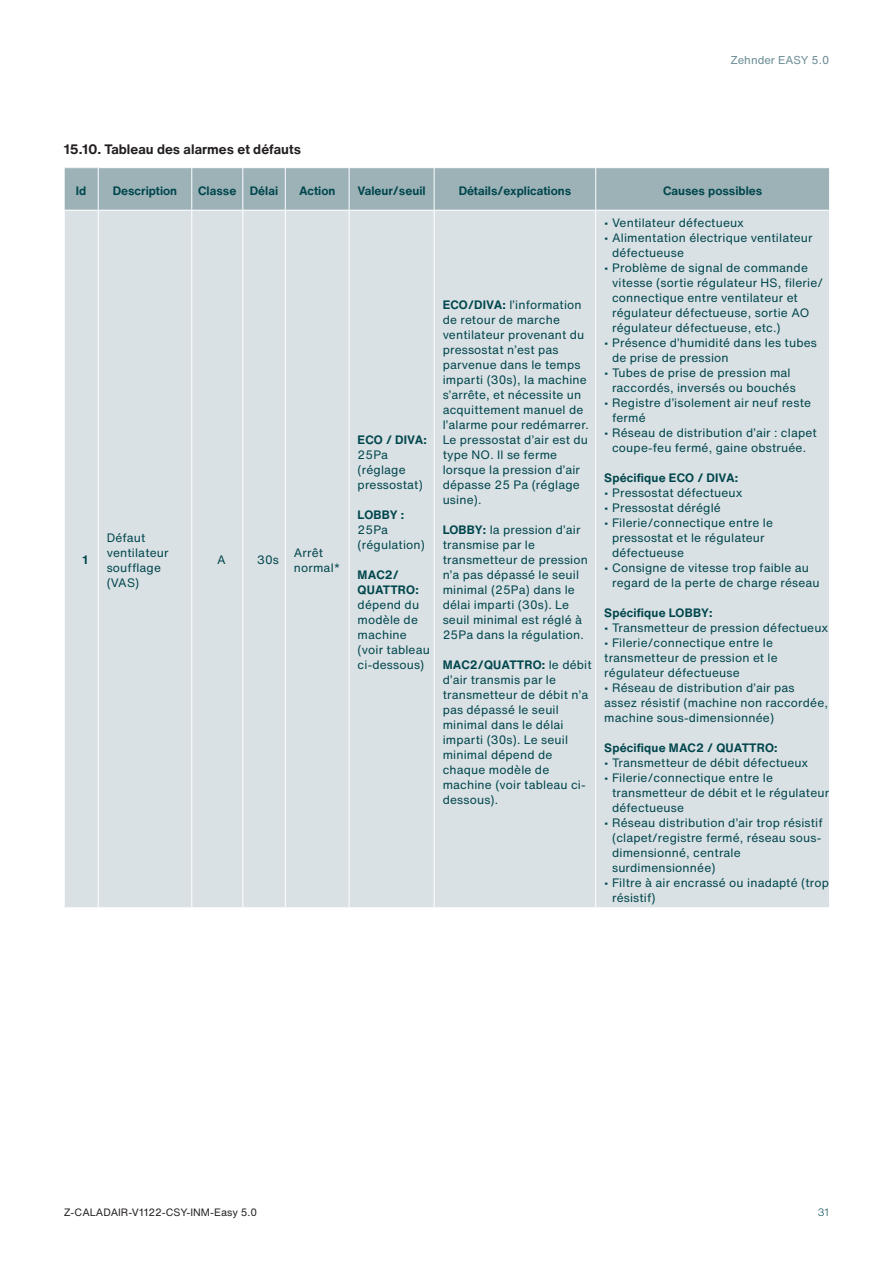
<style>
.page{position:relative;width:893px;height:1263px;background:#fff}
.page>*{position:absolute;margin:0;border:0;box-sizing:border-box;transform-origin:0 0}
.t1{font:700 13.5px "Helvetica Now Text";color:#231f20}
.t2{font:12px/15px "Helvetica Now Text";letter-spacing:.015em;color:#00464d}
.t3{font:700 12px/15px "Helvetica Now Text";color:#00464d}
.t4{font:11.25px "Helvetica Now Text";color:#6a8b93}
.t5{font:10.5px "Helvetica Now Text";color:#231f20}
.t6{font:300 10.5px "Helvetica Now Text";color:#00464d}
.s1{font-weight:700}
</style>
<div class="page">
<div style="left:64px;top:168px;width:34px;height:42px;background:#9cb2b7"></div>
<div style="left:99px;top:168px;width:730px;height:42px;background:#9cb2b7"></div>
<div style="left:65px;top:211px;width:764px;height:696px;background:#dae1e4"></div>
<hr style="left:191px;top:168px;width:1px;height:42px;background:#fff">
<hr style="left:242px;top:168px;width:1px;height:42px;background:#fff">
<hr style="left:285px;top:168px;width:1px;height:42px;background:#fff">
<hr style="left:349px;top:168px;width:1px;height:42px;background:#fff">
<hr style="left:434px;top:168px;width:1px;height:42px;background:#fff">
<hr style="left:595px;top:168px;width:1px;height:42px;background:#fff">
<hr style="left:98px;top:211px;width:1px;height:696px;background:#fff">
<hr style="left:191px;top:211px;width:1px;height:696px;background:#fff">
<hr style="left:242px;top:211px;width:1px;height:696px;background:#fff">
<hr style="left:285px;top:211px;width:1px;height:696px;background:#fff">
<hr style="left:349px;top:211px;width:1px;height:696px;background:#fff">
<hr style="left:434px;top:211px;width:1px;height:696px;background:#fff">
<hr style="left:595px;top:211px;width:1px;height:696px;background:#fff">
<hr style="left:64px;top:168px;width:1px;height:42px;background:#fff">
<p class="t4" style="left:730px;top:51px;width:100px">Zehnder EASY 5.0</p>
<p class="t1" style="left:64px;top:139px;width:239px">15.10. Tableau des alarmes et défauts</p>
<p class="t3" style="left:76px;top:183px;width:12px">Id</p>
<p class="t3" style="left:113px;top:183px;width:66px">Description</p>
<p class="t3" style="left:198px;top:183px;width:81px">Classe Délai</p>
<p class="t3" style="left:299px;top:183px;width:38px">Action</p>
<p class="t3" style="left:358px;top:183px;width:70px">Valeur/seuil</p>
<p class="t3" style="left:459px;top:183px;width:114px">Détails/explications</p>
<p class="t3" style="left:663px;top:183px;width:101px">Causes possibles</p>
<p class="t3" style="left:83px;top:552px;width:7px">1</p>
<p class="t2" style="left:107px;top:530px;width:63px">Défaut ventilateur soufflage (VAS)</p>
<p class="t2" style="left:217px;top:552px;width:10px">A</p>
<p class="t2" style="left:257px;top:552px;width:23px">30s</p>
<p class="t2" style="left:294px;top:545px;width:48px">Arrêt normal*</p>
<p class="t3" style="left:358px;top:432px;width:71px">ECO / DIVA:</p>
<p class="t2" style="left:358px;top:447px;width:67px">25Pa (réglage pressostat)</p>
<p class="t3" style="left:358px;top:507px;width:48px">LOBBY :</p>
<p class="t2" style="left:358px;top:522px;width:69px">25Pa (régulation)</p>
<p class="t3" style="left:358px;top:567px;width:63px">MAC2/<br>QUATTRO:</p>
<p class="t2" style="left:358px;top:597px;width:74px">dépend du modèle de machine (voir tableau ci-dessous)</p>
<p class="t2" style="left:443px;top:297px;width:148px"><span class="s1">ECO/DIVA:</span> l’information de retour de marche ventilateur provenant du pressostat n’est pas parvenue dans le temps imparti (30s), la machine s’arrête, et nécessite un acquittement manuel de l’alarme pour redémarrer.<br>Le pressostat d’air est du type NO. Il se ferme lorsque la pression d’air dépasse 25 Pa (réglage usine).</p>
<p class="t2" style="left:443px;top:522px;width:147px"><span class="s1">LOBBY:</span> la pression d’air transmise par le transmetteur de pression n’a pas dépassé le seuil minimal (25Pa) dans le délai imparti (30s). Le seuil minimal est réglé à<br>25Pa dans la régulation.</p>
<p class="t2" style="left:443px;top:657px;width:151px"><span class="s1">MAC2/QUATTRO:</span> le débit d’air transmis par le transmetteur de débit n’a pas dépassé le seuil minimal dans le délai imparti (30s). Le seuil minimal dépend de chaque modèle de machine (voir tableau ci&shy;dessous).</p>
<p class="t2" style="left:604px;top:215px;width:141px">• Ventilateur défectueux</p>
<p class="t2" style="left:612px;top:230px;width:202px;text-indent:-8px">• Alimentation électrique ventilateur défectueuse</p>
<p class="t2" style="left:612px;top:260px;width:213px;text-indent:-8px">• Problème de signal de commande vitesse (sortie régulateur HS, filerie/ connectique entre ventilateur et régulateur défectueuse, sortie AO régulateur défectueuse, etc.)</p>
<p class="t2" style="left:612px;top:335px;width:206px;text-indent:-8px">• Présence d’humidité dans les tubes de prise de pression</p>
<p class="t2" style="left:612px;top:365px;width:185px;text-indent:-8px">• Tubes de prise de pression mal raccordés, inversés ou bouchés</p>
<p class="t2" style="left:612px;top:395px;width:200px;text-indent:-8px">• Registre d’isolement air neuf reste fermé</p>
<p class="t2" style="left:604px;top:425px;width:214px;text-align:center">• Réseau de distribution d’air : clapet coupe-feu fermé, gaine obstruée.</p>
<p class="t3" style="left:604px;top:470px;width:135px">Spécifique ECO / DIVA:</p>
<p class="t2" style="left:604px;top:485px;width:140px">• Pressostat défectueux</p>
<p class="t2" style="left:604px;top:500px;width:118px">• Pressostat déréglé</p>
<p class="t2" style="left:612px;top:515px;width:162px;text-indent:-8px">• Filerie/connectique entre le pressostat et le régulateur défectueuse</p>
<p class="t2" style="left:612px;top:560px;width:209px;text-indent:-8px">• Consigne de vitesse trop faible au regard de la perte de charge réseau</p>
<p class="t3" style="left:604px;top:605px;width:110px">Spécifique LOBBY:</p>
<p class="t2" style="left:604px;top:620px;width:225px">• Transmetteur de pression défectueux</p>
<p class="t2" style="left:604px;top:635px;width:175px">• Filerie/connectique entre le transmetteur de pression et le régulateur défectueuse</p>
<p class="t2" style="left:604px;top:680px;width:225px">• Réseau de distribution d’air pas assez résistif (machine non raccordée, machine sous-dimensionnée)</p>
<p class="t3" style="left:604px;top:740px;width:175px">Spécifique MAC2 / QUATTRO:</p>
<p class="t2" style="left:604px;top:755px;width:206px">• Transmetteur de débit défectueux</p>
<p class="t2" style="left:612px;top:770px;width:219px;text-indent:-8px">• Filerie/connectique entre le transmetteur de débit et le régulateur défectueuse</p>
<p class="t2" style="left:612px;top:815px;width:212px;text-indent:-8px">• Réseau distribution d’air trop résistif (clapet/registre fermé, réseau sous&shy;dimensionné, centrale surdimensionnée)</p>
<p class="t2" style="left:612px;top:875px;width:218px;text-indent:-8px">• Filtre à air encrassé ou inadapté (trop résistif)</p>
<p class="t5" style="left:64px;top:1204px;width:195px">Z-CALADAIR-V1122-CSY-INM-Easy 5.0</p>
<p class="t6" style="left:818px;top:1204px;width:13px">31</p>
</div>
